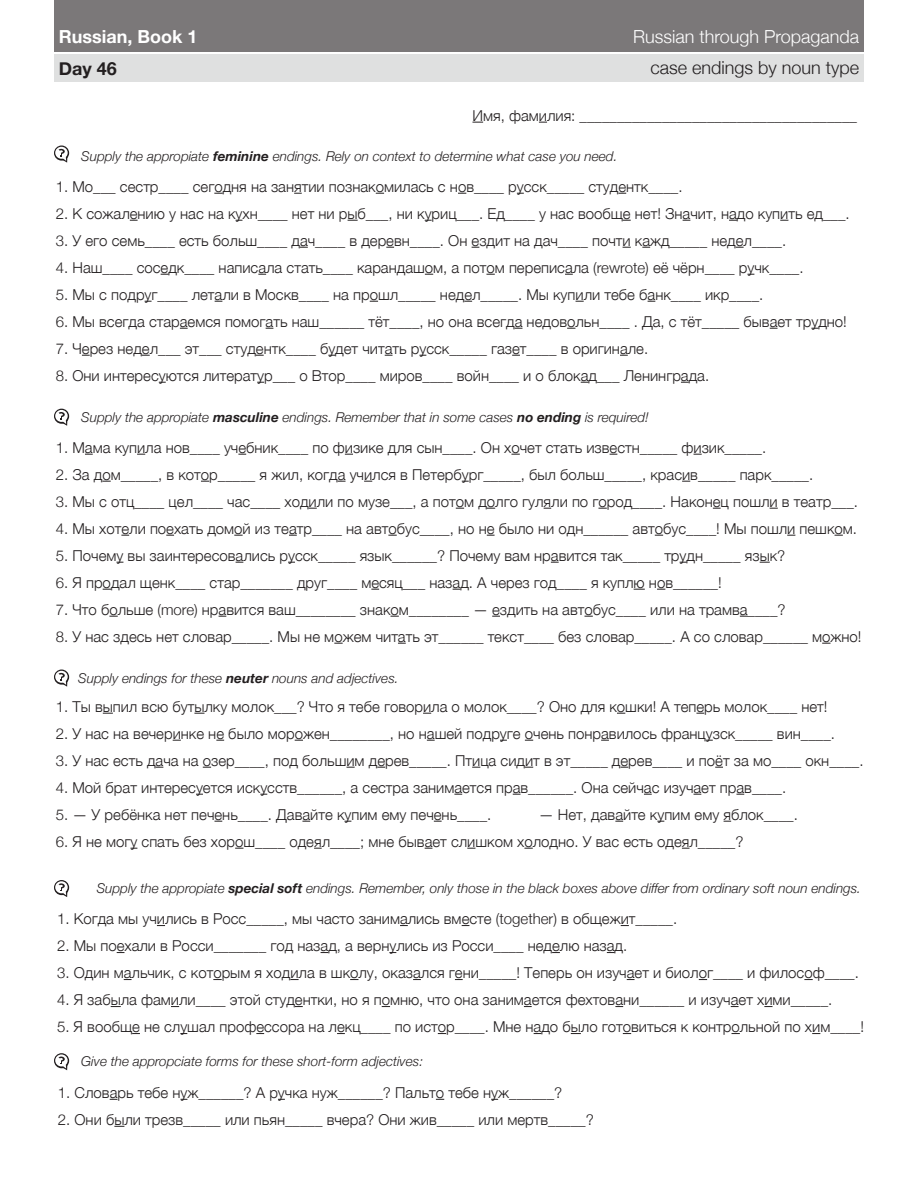
<style>
.page{position:relative;width:918px;height:1188px;background:#fff}
.page>*{position:absolute;margin:0;border:0;box-sizing:border-box;transform-origin:0 0}
.t1{font:300 18px "Helvetica Neue";color:#fff}
.t2{font:300 18px "Helvetica Neue";color:#231f20}
.t3{font:700 18px "Helvetica Neue";color:#fff}
.t4{font:700 18px "Helvetica Neue";color:#231f20}
.t5{font:300 15px "Helvetica Neue";color:#231f20}
.t6{font:italic 300 13.5px "Helvetica Neue";color:#231f20}
.s1{font-weight:700}
</style>
<div class="page">
<div style="left:54px;top:0;width:810px;height:52px;background:#7b7879"></div>
<div style="left:54px;top:54px;width:810px;height:27px;background:#dfe0e0"></div>
<svg style="left:54px;top:146px;width:15px;height:15px"></svg>
<svg style="left:55px;top:147px;width:13px;height:12px"></svg>
<svg style="left:57px;top:149px;width:10px;height:14px"></svg>
<svg style="left:54px;top:409px;width:15px;height:15px"></svg>
<svg style="left:55px;top:410px;width:13px;height:12px"></svg>
<svg style="left:57px;top:412px;width:10px;height:14px"></svg>
<svg style="left:54px;top:670px;width:15px;height:15px"></svg>
<svg style="left:55px;top:671px;width:13px;height:12px"></svg>
<svg style="left:57px;top:673px;width:10px;height:14px"></svg>
<svg style="left:54px;top:880px;width:15px;height:15px"></svg>
<svg style="left:55px;top:881px;width:13px;height:12px"></svg>
<svg style="left:57px;top:884px;width:10px;height:13px"></svg>
<svg style="left:54px;top:1053px;width:15px;height:15px"></svg>
<svg style="left:55px;top:1054px;width:13px;height:12px"></svg>
<svg style="left:57px;top:1057px;width:10px;height:13px"></svg>
<p class="t3" style="left:59px;top:23px;width:140px">Russian, Book 1</p>
<p class="t1" style="left:633px;top:22px;width:228px">Russian through Propaganda</p>
<p class="t4" style="left:59px;top:54px;width:60px">Day 46</p>
<p class="t2" style="left:650px;top:53px;width:210px">case endings by noun type</p>
<p class="t5" style="left:472px;top:103px;width:386px">Имя, фамилия: _____________________________________</p>
<p class="t6" style="left:81px;top:145px;width:538px">Supply the appropiate <span class="s1">feminine</span> endings. Rely on context to determine what case you need.</p>
<p class="t5" style="left:56px;top:174px;width:628px">1. Мо___ сестр____ сегодня на занятии познакомилась с нов____ русск_____ студентк____.</p>
<p class="t5" style="left:56px;top:201px;width:795px">2. К сожалению у нас на кухн____ нет ни рыб___, ни куриц___. Ед____ у нас вообще нет! Значит, надо купить ед___.</p>
<p class="t5" style="left:56px;top:228px;width:732px">3. У его семь____ есть больш____ дач____ в деревн____. Он ездит на дач____ почти кажд_____ недел____.</p>
<p class="t5" style="left:56px;top:255px;width:749px">4. Наш____ соседк____ написала стать____ карандашом, а потом переписала (rewrote) её чёрн____ ручк____.</p>
<p class="t5" style="left:56px;top:282px;width:709px">5. Мы с подруг____ летали в Москв____ на прошл_____ недел_____. Мы купили тебе банк____ икр____.</p>
<p class="t5" style="left:56px;top:309px;width:793px">6. Мы всегда стараемся помогать наш______ тёт____, но она всегда недовольн____ . Да, с тёт_____ бывает трудно!</p>
<p class="t5" style="left:56px;top:336px;width:594px">7. Через недел___ эт___ студентк____ будет читать русск_____ газет____ в оригинале.</p>
<p class="t5" style="left:56px;top:363px;width:655px">8. Они интересуются литератур___ о Втор____ миров____ войн____ и о блокад___ Ленинграда.</p>
<p class="t6" style="left:81px;top:406px;width:569px">Supply the appropiate <span class="s1">masculine</span> endings. Remember that in some cases <span class="s1">no ending</span> is required!</p>
<p class="t5" style="left:56px;top:435px;width:712px">1. Мама купила нов____ учебник____ по физике для сын____. Он хочет стать известн_____ физик_____.</p>
<p class="t5" style="left:56px;top:462px;width:759px">2. За дом_____, в котор_____ я жил, когда учился в Петербург_____, был больш_____, красив_____ парк_____.</p>
<p class="t5" style="left:56px;top:489px;width:804px">3. Мы с отц____ цел____ час____ ходили по музе___, а потом долго гуляли по город____. Наконец пошли в театр___.</p>
<p class="t5" style="left:56px;top:516px;width:803px">4. Мы хотели поехать домой из театр____ на автобус____, но не было ни одн______ автобус____! Мы пошли пешком.</p>
<p class="t5" style="left:56px;top:543px;width:731px">5. Почему вы заинтересовались русск_____ язык______? Почему вам нравится так_____ трудн_____ язык?</p>
<p class="t5" style="left:56px;top:570px;width:667px">6. Я продал щенк____ стар_______ друг____ месяц___ назад. А через год____ я куплю нов______!</p>
<p class="t5" style="left:56px;top:597px;width:731px">7. Что больше (more) нравится ваш________ знаком________ — ездить на автобус____ или на трамва____?</p>
<p class="t5" style="left:56px;top:624px;width:807px">8. У нас здесь нет словар_____. Мы не можем читать эт______ текст____ без словар_____. А со словар______ можно!</p>
<p class="t6" style="left:78px;top:667px;width:322px">Supply endings for these <span class="s1">neuter</span> nouns and adjectives.</p>
<p class="t5" style="left:56px;top:694px;width:773px">1. Ты выпил всю бутылку молок___? Что я тебе говорила о молок____? Оно для кошки! А теперь молок____ нет!</p>
<p class="t5" style="left:56px;top:721px;width:781px">2. У нас на вечеринке не было морожен________, но нашей подруге очень понравилось французск_____ вин____.</p>
<p class="t5" style="left:56px;top:748px;width:809px">3. У нас есть дача на озер____, под большим дерев_____. Птица сидит в эт_____ дерев____ и поёт за мо____ окн____.</p>
<p class="t5" style="left:56px;top:775px;width:732px">4. Мой брат интересуется искусств______, а сестра занимается прав______. Она сейчас изучает прав____.</p>
<p class="t5" style="left:56px;top:802px;width:437px">5. — У ребёнка нет печень____. Давайте купим ему печень____.</p>
<p class="t5" style="left:539px;top:802px;width:261px">— Нет, давайте купим ему яблок____.</p>
<p class="t5" style="left:56px;top:829px;width:689px">6. Я не могу спать без хорош____ одеял____; мне бывает слишком холодно. У вас есть одеял_____?</p>
<p class="t6" style="left:97px;top:878px;width:766px">Supply the appropiate <span class="s1">special soft</span> endings. Remember, only those in the black boxes above differ from ordinary soft noun endings.</p>
<p class="t5" style="left:57px;top:907px;width:622px">1. Когда мы учились в Росс_____, мы часто занимались вместе (together) в общежит_____.</p>
<p class="t5" style="left:57px;top:934px;width:572px">2. Мы поехали в Росси_______ год назад, а вернулись из Росси____ неделю назад.</p>
<p class="t5" style="left:57px;top:961px;width:803px">3. Один мальчик, с которым я ходила в школу, оказался гени_____! Теперь он изучает и биолог____ и философ____.</p>
<p class="t5" style="left:57px;top:988px;width:777px">4. Я забыла фамили____ этой студентки, но я помню, что она занимается фехтовани______ и изучает хими_____.</p>
<p class="t5" style="left:57px;top:1015px;width:808px">5. Я вообще не слушал профессора на лекц____ по истор____. Мне надо было готовиться к контрольной по хим____!</p>
<p class="t6" style="left:81px;top:1051px;width:343px">Give the appropciate forms for these short-form adjectives:</p>
<p class="t5" style="left:58px;top:1080px;width:506px">1. Словарь тебе нуж______? А ручка нуж______? Пальто тебе нуж______?</p>
<p class="t5" style="left:58px;top:1107px;width:537px">2. Они были трезв_____ или пьян_____ вчера? Они жив_____ или мертв_____?</p>
</div>
